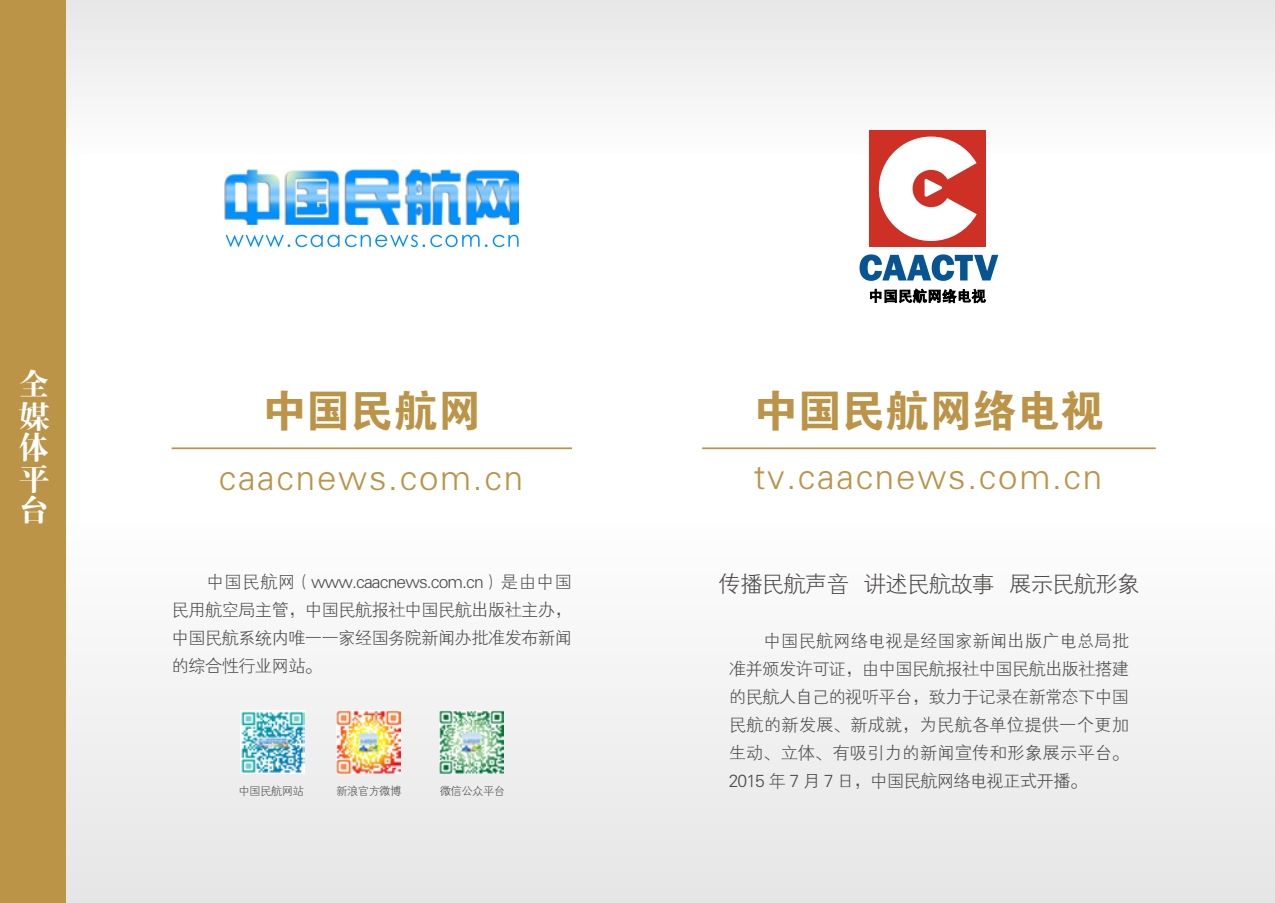
<style>
.page{position:relative;width:1275px;height:903px;background:#fff}
.page>*{position:absolute;margin:0;border:0;box-sizing:border-box;transform-origin:0 0}
.t1{font:43.75px "FZDHTJW GB1 0";color:#bb9448}
.t2{font:35px "FZXH1 JW GB1 0";letter-spacing:.05em;color:#bb9448}
.t3{font:31.5px/31.5px "FZDBSJW GB1 0";color:#fff;text-align:justify}
.t4{font:22.75px "FZXH1 JW GB1 0";letter-spacing:-.05em;color:#4c4948}
.t5{font:17.5px/28px "FZXH1 JW GB1 0";letter-spacing:-.05em;color:#4c4948;text-align:justify}
.t6{font:11.38px "FZXH1 JW GB1 0";letter-spacing:-.05em;color:#4c4948}
</style>
<div class="page">
<div style="left:0;top:0;width:1275px;height:154px;background:#f2f2f2"></div>
<div style="left:0;top:520px;width:1275px;height:383px;background:#f2f2f2"></div>
<div style="left:0;top:0;width:66px;height:903px;background:#bb9448"></div>
<hr style="left:172px;top:447px;width:400px;height:2px;background:#bb9448">
<img style="left:225px;top:170px;width:294px;height:55px">
<svg style="left:226px;top:235px;width:113px;height:12px"></svg>
<svg style="left:345px;top:235px;width:142px;height:12px"></svg>
<svg style="left:493px;top:235px;width:26px;height:12px"></svg>
<img style="left:241px;top:710px;width:63px;height:64px">
<img style="left:337px;top:710px;width:63px;height:64px">
<img style="left:440px;top:710px;width:63px;height:64px">
<div style="left:870px;top:130px;width:116px;height:117px;background:#ce3025"></div>
<svg style="left:879px;top:137px;width:98px;height:104px"></svg>
<svg style="left:859px;top:254px;width:139px;height:27px"></svg>
<svg style="left:870px;top:289px;width:116px;height:14px"></svg>
<hr style="left:702px;top:447px;width:454px;height:2px;background:#bb9448">
<h3 class="t3" style="left:18px;top:370px;width:33px">全媒体平台</h3>
<h1 class="t1" style="left:262px;top:386px;width:220px">中国民航网</h1>
<h2 class="t2" style="left:219px;top:459px;width:306px">caacnews.com.cn</h2>
<p class="t5" style="left:172px;top:568px;width:402px;text-indent:35px">中国民航网（www.caacnews.com.cn）是由中国民用航空局主管，中国民航报社中国民航出版社主办，中国民航系统内唯一一家经国务院新闻办批准发布新闻的综合性行业网站。</p>
<p class="t6" style="left:238px;top:785px;width:67px">中国民航网站</p>
<p class="t6" style="left:336px;top:785px;width:67px">新浪官方微博</p>
<p class="t6" style="left:440px;top:785px;width:67px">微信公众平台</p>
<h1 class="t1" style="left:754px;top:387px;width:351px">中国民航网络电视</h1>
<h2 class="t2" style="left:754px;top:458px;width:350px">tv.caacnews.com.cn</h2>
<h3 class="t4" style="left:718px;top:572px;width:423px">传播民航声音 讲述民航故事 展示民航形象</h3>
<p class="t5" style="left:729px;top:627px;width:402px;text-indent:35px">中国民航网络电视是经国家新闻出版广电总局批准并颁发许可证，由中国民航报社中国民航出版社搭建的民航人自己的视听平台，致力于记录在新常态下中国民航的新发展、新成就，为民航各单位提供一个更加生动、立体、有吸引力的新闻宣传和形象展示平台。2015 年 7 月 7 日，中国民航网络电视正式开播。</p>
</div>
